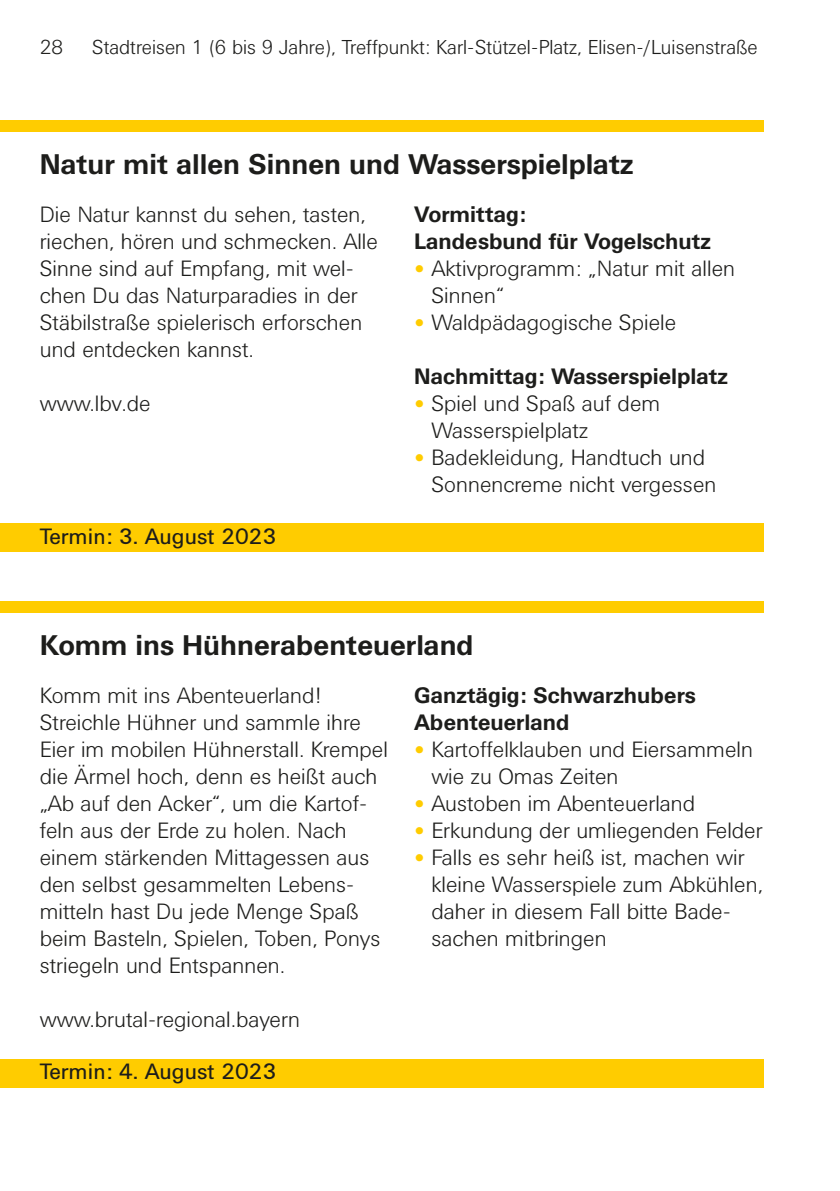
<style>
.page{position:relative;width:840px;height:1191px;background:#fff}
.page>*{position:absolute;margin:0;border:0;box-sizing:border-box;transform-origin:0 0}
.head2{font:700 28px "Univers BQ";color:#1d1d1b}
.fliess11{font:300 22px/27px "Univers BQ";color:#1d1d1b}
.aufz11{font:300 22px/27px "Univers BQ";color:#1d1d1b}
.head_aufz{font:700 22px/27px "Univers BQ";color:#1d1d1b}
.fliess11-2{font:22px "Univers BQ";color:#1d1d1b}
.t1{font:300 20px "Univers BQ";color:#1d1d1b}
.s1{font-size:32px;color:#fc0}
</style>
<div class="page">
<div style="left:0;top:121px;width:763px;height:11px;background:#fc0"></div>
<div style="left:0;top:523px;width:763px;height:28px;background:#fc0"></div>
<div style="left:0;top:602px;width:763px;height:11px;background:#fc0"></div>
<div style="left:0;top:1058px;width:763px;height:29px;background:#fc0"></div>
<p class="t1" style="left:40px;top:37px;width:25px">28</p>
<p class="t1" style="left:92px;top:37px;width:666px">Stadtreisen 1 (6 bis 9 Jahre), Treffpunkt: Karl-Stützel-Platz, Elisen-/Luisenstraße</p>
<p class="head2" style="left:40px;top:148px;width:595px">Natur mit allen Sinnen und Wasserspielplatz</p>
<p class="fliess11" style="left:40px;top:201px;width:339px">Die Natur kannst du sehen, tasten, riechen, hören und schmecken. Alle<br>Sinne sind auf Empfang, mit wel&shy;chen Du das Naturparadies in der<br>Stäbilstraße spielerisch erforschen und entdecken kannst.</p>
<p class="fliess11" style="left:40px;top:390px;width:112px">www.lbv.de</p>
<p class="head_aufz" style="left:414px;top:201px;width:298px">Vormittag:<br>Landesbund für Vogelschutz</p>
<p class="aufz11" style="left:431px;top:255px;width:305px;text-indent:-17px"><span class="s1">•</span> Aktivprogramm: „Natur mit allen<br>Sinnen“</p>
<p class="aufz11" style="left:414px;top:309px;width:263px"><span class="s1">•</span> Waldpädagogische Spiele</p>
<p class="head_aufz" style="left:414px;top:363px;width:315px">Nachmittag: Wasserspielplatz</p>
<p class="aufz11" style="left:431px;top:390px;width:230px;text-indent:-17px"><span class="s1">•</span> Spiel und Spaß auf dem<br>Wasserspielplatz</p>
<p class="aufz11" style="left:431px;top:444px;width:286px;text-indent:-17px"><span class="s1">•</span> Badekleidung, Handtuch und<br>Sonnencreme nicht vergessen</p>
<p class="fliess11-2" style="left:40px;top:524px;width:238px">Termin: 3. August 2023</p>
<p class="head2" style="left:40px;top:629px;width:435px">Komm ins Hühnerabenteuerland</p>
<p class="fliess11" style="left:40px;top:682px;width:349px">Komm mit ins Abenteuerland!<br>Streichle Hühner und sammle ihre<br>Eier im mobilen Hühnerstall. Krempel die Ärmel hoch, denn es heißt auch „Ab auf den Acker“, um die Kartof&shy;feln aus der Erde zu holen. Nach einem stärkenden Mittagessen aus den selbst gesammelten Lebens&shy;mitteln hast Du jede Menge Spaß beim Basteln, Spielen, Toben, Ponys striegeln und Entspannen.</p>
<p class="fliess11" style="left:40px;top:1006px;width:261px">www.brutal-regional.bayern</p>
<p class="head_aufz" style="left:414px;top:682px;width:283px">Ganztägig: Schwarzhubers<br>Abenteuerland</p>
<p class="aufz11" style="left:431px;top:736px;width:323px;text-indent:-17px"><span class="s1">•</span> Kartoffelklauben und Eiersammeln wie zu Omas Zeiten</p>
<p class="aufz11" style="left:414px;top:790px;width:282px"><span class="s1">•</span> Austoben im Abenteuerland</p>
<p class="aufz11" style="left:414px;top:817px;width:349px"><span class="s1">•</span> Erkundung der umliegenden Felder</p>
<p class="aufz11" style="left:431px;top:844px;width:333px;text-indent:-17px"><span class="s1">•</span> Falls es sehr heiß ist, machen wir kleine Wasserspiele zum Abkühlen, daher in diesem Fall bitte Bade&shy;sachen mitbringen</p>
<p class="fliess11-2" style="left:40px;top:1059px;width:238px">Termin: 4. August 2023</p>
</div>
